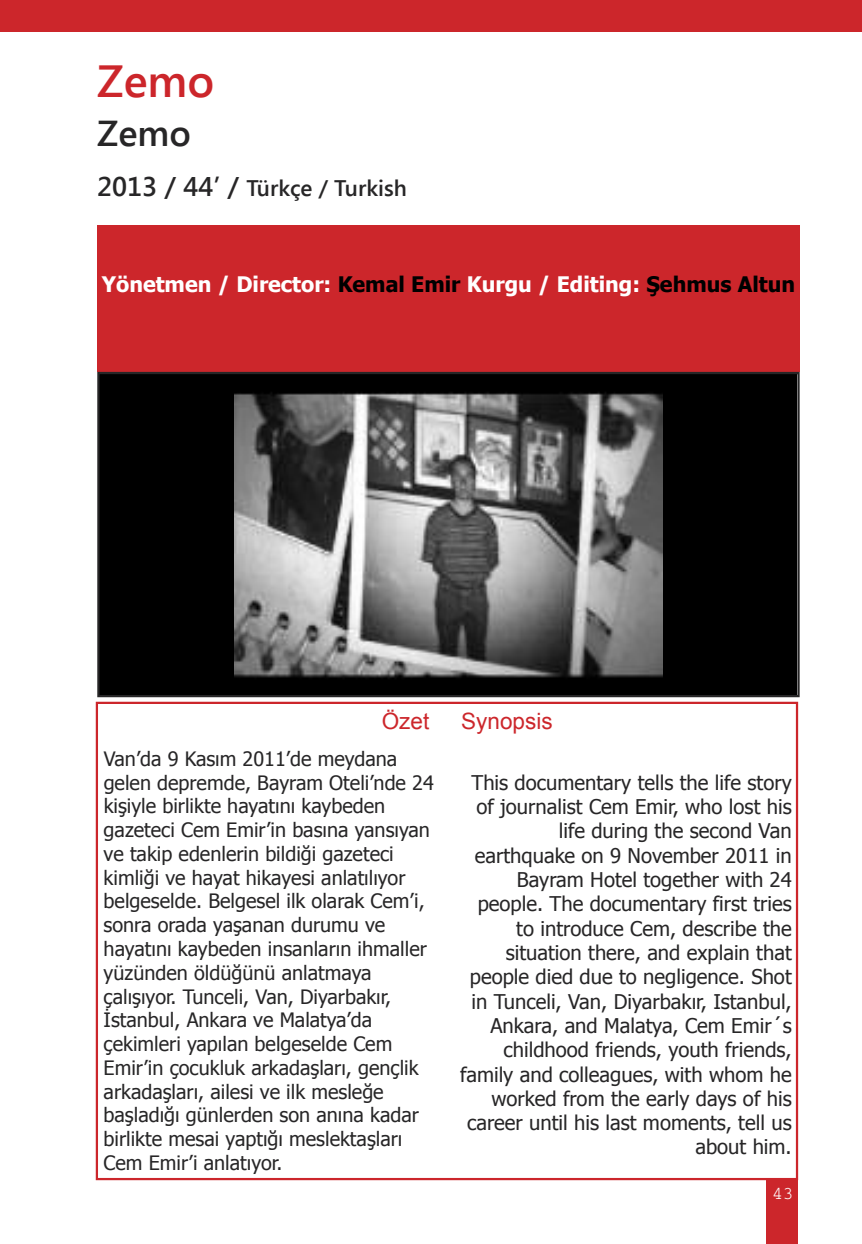
<style>
.page{position:relative;width:862px;height:1244px;background:#fff}
.page>*{position:absolute;margin:0;border:0;box-sizing:border-box;transform-origin:0 0}
.t1{font:600 45px "Segoe UI";color:#cc262b}
.t2{font:600 36px "Segoe UI";color:#272627}
.t3{font:600 22.5px "Segoe UI";color:#272627}
.t4{font:22.5px "Arial";color:#cc262b}
.t5{font:700 21.38px "Tahoma";color:#fff}
.t6{font:20.25px/24.3px "Tahoma";color:#272627;text-align:right}
.t7{font:19.8px/23.8px "Tahoma";color:#272627}
.t8{font:18px "Courier";color:#fff}
.s1{font-size:27px}
.s2{color:#000}
</style>
<div class="page">
<div style="left:765px;top:1180px;width:32px;height:64px;background:#cc262b"></div>
<div style="left:0;top:0;width:861px;height:32px;background:#cc262b"></div>
<div style="left:96px;top:702px;width:701px;height:478px;border:2px solid #cc262b"></div>
<div style="left:97px;top:225px;width:702px;height:147px;background:#cc262b"></div>
<div style="left:99px;top:374px;width:697px;height:321px;background:#000"></div>
<img style="left:234px;top:392px;width:428px;height:286px">
<div style="left:97px;top:372px;width:702px;height:325px;border:2px solid #272627"></div>
<h1 class="t1" style="left:97px;top:48px;width:119px">Zemo</h1>
<h2 class="t2" style="left:97px;top:107px;width:95px">Zemo</h2>
<p class="t3" style="left:97px;top:171px;width:311px"><span class="s1">2013 / 44’ /</span> Türkçe / Turkish</p>
<p class="t5" style="left:102px;top:270px;width:694px">Yönetmen / Director: <span class="s2">Kemal Emir</span> Kurgu / Editing: <span class="s2">Şehmus Altun</span></p>
<p class="t4" style="left:381px;top:708px;width:49px">Özet</p>
<p class="t4" style="left:461px;top:708px;width:93px">Synopsis</p>
<p class="t7" style="left:104px;top:746px;width:331px">Van’da 9 Kasım 2011’de meydana gelen depremde, Bayram Oteli’nde 24 kişiyle birlikte hayatını kaybeden gazeteci Cem Emir’in basına yansıyan ve takip edenlerin bildiği gazeteci kimliği ve hayat hikayesi anlatılıyor belgeselde. Belgesel ilk olarak Cem’i, sonra orada yaşanan durumu ve hayatını kaybeden insanların ihmaller yüzünden öldüğünü anlatmaya çalışıyor. Tunceli, Van, Diyarbakır, İstanbul, Ankara ve Malatya’da çekimleri yapılan belgeselde Cem Emir’in çocukluk arkadaşları, gençlik arkadaşları, ailesi ve ilk mesleğe başladığı günlerden son anına kadar birlikte mesai yaptığı meslektaşları Cem Emir’i anlatıyor.</p>
<p class="t6" style="left:460px;top:769px;width:333px">This documentary tells the life story of journalist Cem Emir, who lost his life during the second Van earthquake on 9 November 2011 in<br>Bayram Hotel together with 24 people. The documentary first tries to introduce Cem, describe the situation there, and explain that people died due to negligence. Shot in Tunceli, Van, Diyarbakır, Istanbul,<br>Ankara, and Malatya, Cem Emir´s childhood friends, youth friends, family and colleagues, with whom he worked from the early days of his career until his last moments, tell us about him.</p>
<p class="t8" style="left:772px;top:1187px;width:23px">43</p>
</div>
